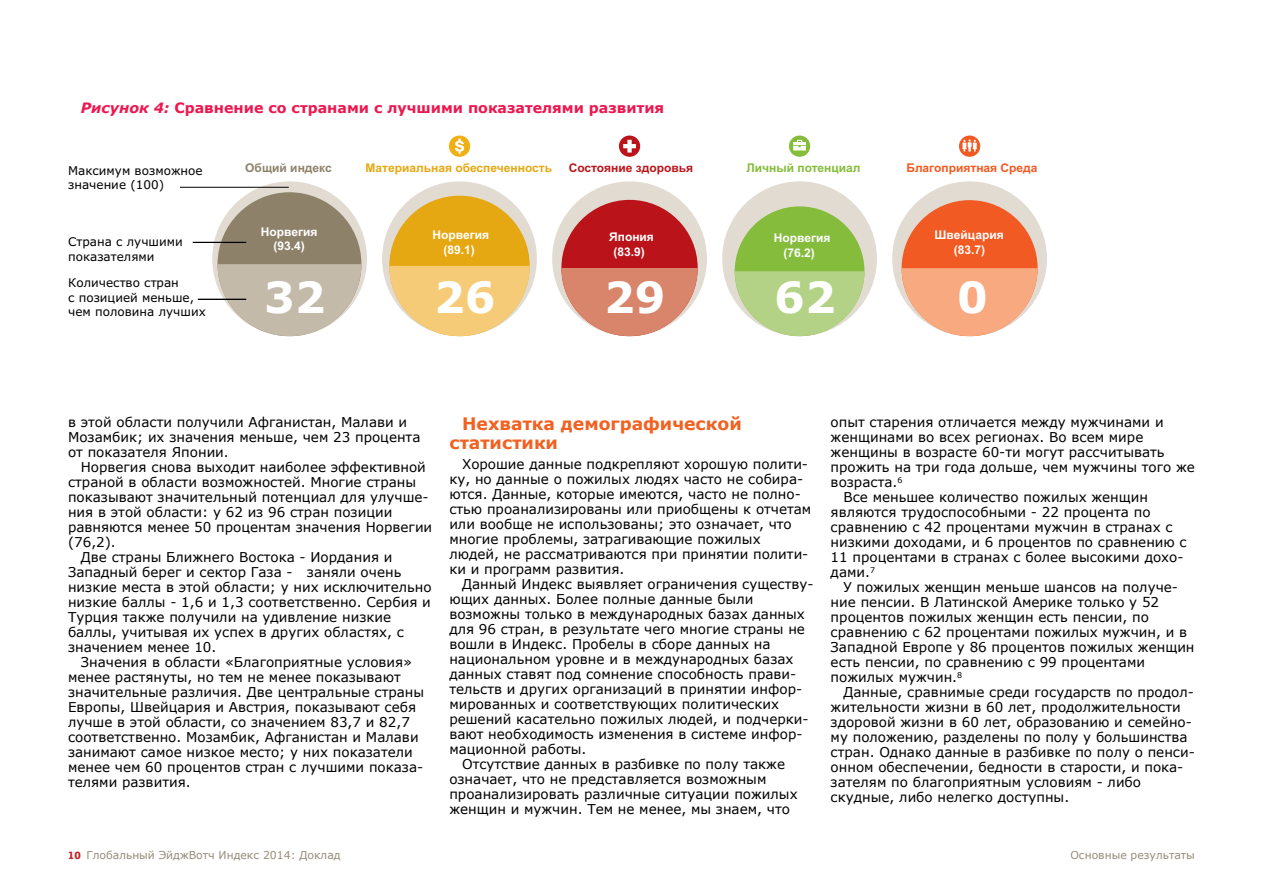
<style>
.page{position:relative;width:1263px;height:893px;background:#fff}
.page>*{position:absolute;margin:0;border:0;box-sizing:border-box;transform-origin:0 0}
.t1{font:700 43.2px "Verdana";color:#fff}
.t2{font:700 17.25px/19.5px "Verdana";color:#f16222}
.t3{font:700 14.25px "Verdana";color:#ed174f}
.t4{font:13.5px/15px "Verdana";color:#000}
.t5{font:12px/14.5px "Verdana";color:#000}
.t6{font:700 12px/15px "Arial";color:#fff;text-align:center}
.t7{font:700 12px "Arial";color:#e5a812}
.t8{font:700 12px "Arial";color:#f15a22}
.t9{font:700 12px "Arial";color:#ba141a}
.t10{font:700 12px "Arial";color:#85bc3c}
.t11{font:700 12px "Arial";color:#8e816a}
.t12{font:10.8px "Verdana";color:#968c7a}
.s1{font-style:italic}
.s2{font-family:"Lexia X Bold";color:#c41f25}
</style>
<div class="page">
<div style="left:212px;top:181px;width:155px;height:155px;background:#e1dbd1;border-radius:50%"></div>
<div style="left:218px;top:192px;width:143px;height:144px;background:#8e816a;border-radius:50%"></div>
<div style="left:382px;top:181px;width:155px;height:155px;background:#e1dbd1;border-radius:50%"></div>
<div style="left:389px;top:196px;width:141px;height:140px;background:#e5a812;border-radius:50%"></div>
<div style="left:552px;top:181px;width:155px;height:155px;background:#e1dbd1;border-radius:50%"></div>
<div style="left:561px;top:200px;width:137px;height:136px;background:#ba141a;border-radius:50%"></div>
<div style="left:722px;top:181px;width:155px;height:155px;background:#e1dbd1;border-radius:50%"></div>
<div style="left:735px;top:206px;width:129px;height:130px;background:#85bc3c;border-radius:50%"></div>
<div style="left:892px;top:181px;width:155px;height:155px;background:#e1dbd1;border-radius:50%"></div>
<div style="left:902px;top:200px;width:135px;height:136px;background:#f15a22;border-radius:50%"></div>
<svg style="left:218px;top:264px;width:143px;height:72px"></svg>
<svg style="left:389px;top:266px;width:141px;height:70px"></svg>
<svg style="left:561px;top:268px;width:137px;height:68px"></svg>
<svg style="left:735px;top:271px;width:129px;height:65px"></svg>
<svg style="left:902px;top:268px;width:135px;height:68px"></svg>
<hr style="left:198px;top:299px;width:48px;height:1px;background:#000">
<hr style="left:193px;top:242px;width:53px;height:1px;background:#000">
<hr style="left:180px;top:187px;width:109px;height:1px;background:#000">
<div style="left:789px;top:136px;width:21px;height:21px;background:#85bc3c;border-radius:50%"></div>
<svg style="left:793px;top:140px;width:13px;height:11px"></svg>
<div style="left:959px;top:136px;width:21px;height:21px;background:#f15a22;border-radius:50%"></div>
<svg style="left:962px;top:139px;width:15px;height:12px"></svg>
<div style="left:619px;top:136px;width:21px;height:21px;background:#ba141a;border-radius:50%"></div>
<svg style="left:623px;top:140px;width:13px;height:13px"></svg>
<div style="left:449px;top:136px;width:21px;height:21px;background:#f0af13;border-radius:50%"></div>
<svg style="left:455px;top:139px;width:9px;height:15px"></svg>
<p class="t3" style="left:81px;top:98px;width:585px"><span class="s1">Рисунок 4:</span> Сравнение со странами с лучшими показателями развития</p>
<p class="t5" style="left:68px;top:164px;width:136px">Максимум возможное</p>
<p class="t11" style="left:245px;top:164px;width:88px">Общий индекс</p>
<p class="t5" style="left:68px;top:179px;width:98px">значение (100)</p>
<p class="t7" style="left:365px;top:164px;width:188px">Материальная обеспеченность</p>
<p class="t9" style="left:569px;top:164px;width:126px">Состояние здоровья</p>
<p class="t10" style="left:746px;top:164px;width:116px">Личный потенциал</p>
<p class="t8" style="left:906px;top:164px;width:133px">Благоприятная Среда</p>
<p class="t5" style="left:68px;top:235px;width:116px">Страна с лучшими показателями</p>
<p class="t5" style="left:68px;top:277px;width:139px">Количество стран<br>с позицией меньше, чем половина лучших</p>
<p class="t6" style="left:261px;top:225px;width:58px;line-height:14.5px">Норвегия (93.4)</p>
<h1 class="t1" style="left:264px;top:280px;width:63px">32</h1>
<h1 class="t1" style="left:434px;top:280px;width:63px">26</h1>
<h1 class="t1" style="left:604px;top:280px;width:63px">29</h1>
<h1 class="t1" style="left:774px;top:280px;width:63px">62</h1>
<h1 class="t1" style="left:957px;top:280px;width:32px">0</h1>
<p class="t6" style="left:432px;top:228px;width:58px">Норвегия (89.1)</p>
<p class="t6" style="left:609px;top:230px;width:46px">Япония (83.9)</p>
<p class="t6" style="left:774px;top:232px;width:58px">Норвегия (76.2)</p>
<p class="t6" style="left:934px;top:228px;width:71px">Швейцария (83.7)</p>
<p class="t4" style="left:68px;top:414px;width:354px">в этой области получили Афганистан, Малави и<br>Мозамбик; их значения меньше, чем 23 процента от показателя Японии.</p>
<p class="t4" style="left:81px;top:459px;width:346px">Норвегия снова выходит наиболее эффективной</p>
<p class="t4" style="left:68px;top:474px;width:350px">страной в области возможностей. Многие страны</p>
<p class="t4" style="left:68px;top:489px;width:362px">показывают значительный потенциал для улучше-</p>
<p class="t4" style="left:68px;top:504px;width:326px">ния в этой области: у 62 из 96 стран позиции</p>
<p class="t4" style="left:68px;top:519px;width:366px">равняются менее 50 процентам значения Норвегии</p>
<p class="t4" style="left:68px;top:534px;width:49px">(76,2).</p>
<p class="t4" style="left:81px;top:549px;width:313px">Две страны Ближнего Востока - Иордания и</p>
<p class="t4" style="left:68px;top:564px;width:335px">Западный берег и сектор Газа - заняли очень</p>
<p class="t4" style="left:68px;top:579px;width:365px">низкие места в этой области; у них исключительно</p>
<p class="t4" style="left:68px;top:594px;width:364px">низкие баллы - 1,6 и 1,3 соответственно. Сербия и</p>
<p class="t4" style="left:68px;top:609px;width:325px">Турция также получили на удивление низкие</p>
<p class="t4" style="left:68px;top:624px;width:337px">баллы, учитывая их успех в других областях, с</p>
<p class="t4" style="left:68px;top:639px;width:150px">значением менее 10.</p>
<p class="t4" style="left:81px;top:654px;width:333px">Значения в области «Благоприятные условия»</p>
<p class="t4" style="left:68px;top:669px;width:334px">менее растянуты, но тем не менее показывают</p>
<p class="t4" style="left:68px;top:684px;width:358px">значительные различия. Две центральные страны</p>
<p class="t4" style="left:68px;top:699px;width:350px">Европы, Швейцария и Австрия, показывают себя</p>
<p class="t4" style="left:68px;top:714px;width:343px">лучше в этой области, со значением 83,7 и 82,7</p>
<p class="t4" style="left:68px;top:729px;width:352px">соответственно. Мозамбик, Афганистан и Малави</p>
<p class="t4" style="left:68px;top:744px;width:346px">занимают самое низкое место; у них показатели</p>
<p class="t4" style="left:68px;top:759px;width:357px">менее чем 60 процентов стран с лучшими показа-</p>
<p class="t4" style="left:68px;top:774px;width:124px">телями развития.</p>
<p class="t2" style="left:449px;top:414px;width:294px;text-indent:13px">Нехватка демографической статистики</p>
<p class="t4" style="left:449px;top:456px;width:363px;text-indent:13px">Хорошие данные подкрепляют хорошую полити&shy;ку, но данные о пожилых людях часто не собира&shy;ются. Данные, которые имеются, часто не полно&shy;стью проанализированы или приобщены к отчетам или вообще не использованы; это означает, что многие проблемы, затрагивающие пожилых людей, не рассматриваются при принятии полити&shy;ки и программ развития.</p>
<p class="t4" style="left:462px;top:576px;width:353px">Данный Индекс выявляет ограничения существу-</p>
<p class="t4" style="left:449px;top:591px;width:306px">ющих данных. Более полные данные были</p>
<p class="t4" style="left:449px;top:606px;width:357px">возможны только в международных базах данных</p>
<p class="t4" style="left:449px;top:621px;width:357px">для 96 стран, в результате чего многие страны не</p>
<p class="t4" style="left:449px;top:636px;width:323px">вошли в Индекс. Пробелы в сборе данных на</p>
<p class="t4" style="left:449px;top:651px;width:346px">национальном уровне и в международных базах</p>
<p class="t4" style="left:449px;top:666px;width:348px">данных ставят под сомнение способность прави-</p>
<p class="t4" style="left:449px;top:681px;width:354px">тельств и других организаций в принятии инфор-</p>
<p class="t4" style="left:449px;top:696px;width:331px">мированных и соответствующих политических</p>
<p class="t4" style="left:449px;top:711px;width:361px">решений касательно пожилых людей, и подчерки-</p>
<p class="t4" style="left:449px;top:726px;width:355px">вают необходимость изменения в системе инфор-</p>
<p class="t4" style="left:449px;top:741px;width:139px">мационной работы.</p>
<p class="t4" style="left:462px;top:756px;width:324px">Отсутствие данных в разбивке по полу также</p>
<p class="t4" style="left:449px;top:771px;width:319px">означает, что не представляется возможным</p>
<p class="t4" style="left:449px;top:786px;width:350px">проанализировать различные ситуации пожилых</p>
<p class="t4" style="left:449px;top:801px;width:342px">женщин и мужчин. Тем не менее, мы знаем, что</p>
<p class="t4" style="left:831px;top:414px;width:334px">опыт старения отличается между мужчинами и</p>
<p class="t4" style="left:831px;top:429px;width:314px">женщинами во всех регионах. Во всем мире</p>
<p class="t4" style="left:831px;top:444px;width:335px">женщины в возрасте 60-ти могут рассчитывать</p>
<p class="t4" style="left:831px;top:459px;width:366px">прожить на три года дольше, чем мужчины того же</p>
<p class="t4" style="left:831px;top:474px;width:73px">возраста.<sup>6</sup></p>
<p class="t4" style="left:843px;top:489px;width:306px">Все меньшее количество пожилых женщин</p>
<p class="t4" style="left:831px;top:504px;width:321px">являются трудоспособными - 22 процента по</p>
<p class="t4" style="left:831px;top:519px;width:343px">сравнению с 42 процентами мужчин в странах с</p>
<p class="t4" style="left:831px;top:534px;width:358px">низкими доходами, и 6 процентов по сравнению с</p>
<p class="t4" style="left:831px;top:549px;width:354px">11 процентами в странах с более высокими дохо-</p>
<p class="t4" style="left:831px;top:564px;width:46px">дами.<sup>7</sup></p>
<p class="t4" style="left:843px;top:579px;width:336px">У пожилых женщин меньше шансов на получе-</p>
<p class="t4" style="left:831px;top:594px;width:330px">ние пенсии. В Латинской Америке только у 52</p>
<p class="t4" style="left:831px;top:609px;width:320px">процентов пожилых женщин есть пенсии, по</p>
<p class="t4" style="left:831px;top:624px;width:358px">сравнению с 62 процентами пожилых мужчин, и в</p>
<p class="t4" style="left:831px;top:639px;width:365px">Западной Европе у 86 процентов пожилых женщин</p>
<p class="t4" style="left:831px;top:654px;width:316px">есть пенсии, по сравнению с 99 процентами</p>
<p class="t4" style="left:831px;top:669px;width:133px">пожилых мужчин.<sup>8</sup></p>
<p class="t4" style="left:843px;top:684px;width:352px">Данные, сравнимые среди государств по продол-</p>
<p class="t4" style="left:831px;top:699px;width:352px">жительности жизни в 60 лет, продолжительности</p>
<p class="t4" style="left:831px;top:714px;width:363px">здоровой жизни в 60 лет, образованию и семейно-</p>
<p class="t4" style="left:831px;top:729px;width:359px">му положению, разделены по полу у большинства</p>
<p class="t4" style="left:831px;top:744px;width:366px">стран. Однако данные в разбивке по полу о пенси-</p>
<p class="t4" style="left:831px;top:759px;width:354px">онном обеспечении, бедности в старости, и пока-</p>
<p class="t4" style="left:831px;top:774px;width:312px">зателям по благоприятным условиям - либо</p>
<p class="t4" style="left:831px;top:789px;width:240px">скудные, либо нелегко доступны.</p>
<p class="t12" style="left:68px;top:848px;width:274px"><span class="s2">10</span> Глобальный ЭйджВотч Индекс 2014: Доклад</p>
<p class="t12" style="left:1070px;top:848px;width:126px">Основные результаты</p>
</div>
